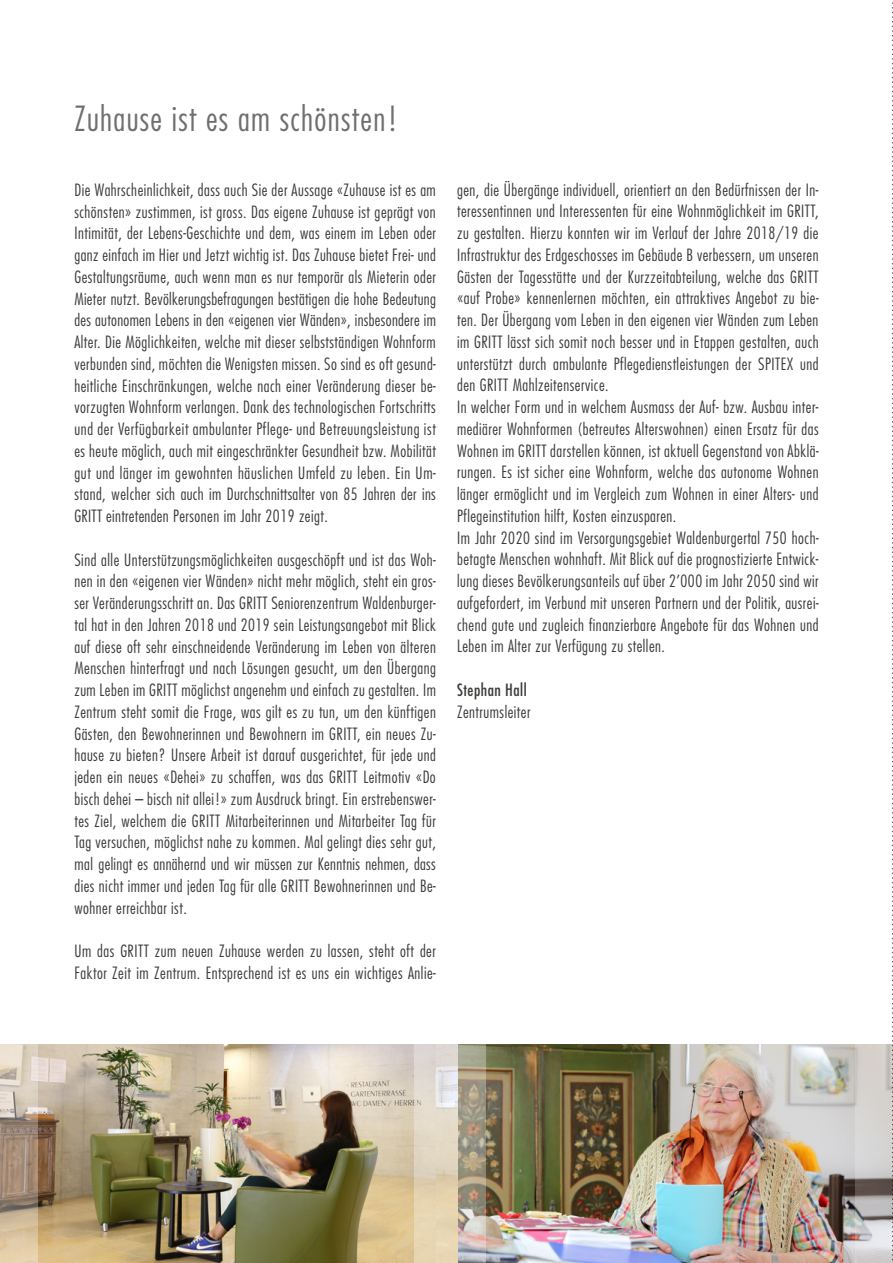
<style>
.page{position:relative;width:893px;height:1263px;background:#fff}
.page>*{position:absolute;margin:0;border:0;box-sizing:border-box;transform-origin:0 0}
.t1{font:300 condensed 33.75px "Futura";letter-spacing:.04em;color:#706f6f}
.t2{font:300 condensed 16.5px/21.8px "Futura";letter-spacing:.03em;color:#3c3c3b;text-align:justify}
.t3{font:condensed 16.5px "Futura";letter-spacing:.03em;color:#3c3c3b}
</style>
<div class="page">
<img style="left:486px;top:1044px;width:370px;height:219px">
<img style="left:37px;top:1044px;width:378px;height:219px">
<svg style="left:0;top:1044px;width:37px;height:219px;background:#c0ad99"></svg>
<svg style="left:856px;top:1044px;width:36px;height:219px;background:#c6c3c2"></svg>
<svg style="left:415px;top:1044px;width:71px;height:219px;background:#cdc2af"></svg>
<svg style="left:892px;top:2px;width:1px;height:1261px"></svg>
<h1 class="t1" style="left:74px;top:97px;width:325px">Zuhause ist es am schönsten!</h1>
<p class="t2" style="left:74px;top:178px;width:363px">Die Wahrscheinlichkeit, dass auch Sie der Aussage «Zuhause ist es am schönsten» zustimmen, ist gross. Das eigene Zuhause ist geprägt von Intimität, der Lebens-Geschichte und dem, was einem im Leben oder ganz einfach im Hier und Jetzt wichtig ist. Das Zuhause bietet Frei- und Gestaltungsräume, auch wenn man es nur temporär als Mieterin oder Mieter nutzt. Bevölkerungsbefragungen bestätigen die hohe Bedeutung des autonomen Lebens in den «eigenen vier Wänden», insbesondere im Alter. Die Möglichkeiten, welche mit dieser selbstständigen Wohnform verbunden sind, möchten die Wenigsten missen. So sind es oft gesund&shy;heitliche Einschränkungen, welche nach einer Veränderung dieser be&shy;vorzugten Wohnform verlangen. Dank des technologischen Fortschritts und der Verfügbarkeit ambulanter Pflege- und Betreuungsleistung ist es heute möglich, auch mit eingeschränkter Gesundheit bzw. Mobilität gut und länger im gewohnten häuslichen Umfeld zu leben. Ein Um&shy;stand, welcher sich auch im Durchschnittsalter von 85 Jahren der ins GRITT eintretenden Personen im Jahr 2019 zeigt.</p>
<p class="t2" style="left:74px;top:548px;width:363px">Sind alle Unterstützungsmöglichkeiten ausgeschöpft und ist das Woh&shy;nen in den «eigenen vier Wänden» nicht mehr möglich, steht ein gros&shy;ser Veränderungsschritt an. Das GRITT Seniorenzentrum Waldenburger&shy;tal hat in den Jahren 2018 und 2019 sein Leistungsangebot mit Blick auf diese oft sehr einschneidende Veränderung im Leben von älteren Menschen hinterfragt und nach Lösungen gesucht, um den Übergang zum Leben im GRITT möglichst angenehm und einfach zu gestalten. Im Zentrum steht somit die Frage, was gilt es zu tun, um den künftigen Gästen, den Bewohnerinnen und Bewohnern im GRITT, ein neues Zu&shy;hause zu bieten? Unsere Arbeit ist darauf ausgerichtet, für jede und jeden ein neues «Dehei» zu schaffen, was das GRITT Leitmotiv «Do bisch dehei – bisch nit allei!» zum Ausdruck bringt. Ein erstrebenswer&shy;tes Ziel, welchem die GRITT Mitarbeiterinnen und Mitarbeiter Tag für Tag versuchen, möglichst nahe zu kommen. Mal gelingt dies sehr gut, mal gelingt es annähernd und wir müssen zur Kenntnis nehmen, dass dies nicht immer und jeden Tag für alle GRITT Bewohnerinnen und Be&shy;wohner erreichbar ist.</p>
<p class="t2" style="left:74px;top:940px;width:363px">Um das GRITT zum neuen Zuhause werden zu lassen, steht oft der<br>Faktor Zeit im Zentrum. Entsprechend ist es uns ein wichtiges Anlie-</p>
<p class="t2" style="left:457px;top:178px;width:363px;text-align:left">gen, die Übergänge individuell, orientiert an den Bedürfnissen der In&shy;teressentinnen und Interessenten für eine Wohnmöglichkeit im GRITT, zu gestalten. Hierzu konnten wir im Verlauf der Jahre 2018/19 die Infrastruktur des Erdgeschosses im Gebäude B verbessern, um unseren Gästen der Tagesstätte und der Kurzzeitabteilung, welche das GRITT «auf Probe» kennenlernen möchten, ein attraktives Angebot zu bie&shy;ten. Der Übergang vom Leben in den eigenen vier Wänden zum Leben im GRITT lässt sich somit noch besser und in Etappen gestalten, auch unterstützt durch ambulante Pflegedienstleistungen der SPITEX und den GRITT Mahlzeitenservice.<br>In welcher Form und in welchem Ausmass der Auf- bzw. Ausbau inter&shy;mediärer Wohnformen (betreutes Alterswohnen) einen Ersatz für das Wohnen im GRITT darstellen können, ist aktuell Gegenstand von Abklä&shy;rungen. Es ist sicher eine Wohnform, welche das autonome Wohnen länger ermöglicht und im Vergleich zum Wohnen in einer Alters- und Pflegeinstitution hilft, Kosten einzusparen.<br>Im Jahr 2020 sind im Versorgungsgebiet Waldenburgertal 750 hoch&shy;betagte Menschen wohnhaft. Mit Blick auf die prognostizierte Entwick&shy;lung dieses Bevölkerungsanteils auf über 2’000 im Jahr 2050 sind wir aufgefordert, im Verbund mit unseren Partnern und der Politik, ausrei&shy;chend gute und zugleich finanzierbare Angebote für das Wohnen und Leben im Alter zur Verfügung zu stellen.</p>
<p class="t3" style="left:457px;top:679px;width:71px">Stephan Hall</p>
<p class="t2" style="left:457px;top:700px;width:75px">Zentrumsleiter</p>
</div>
